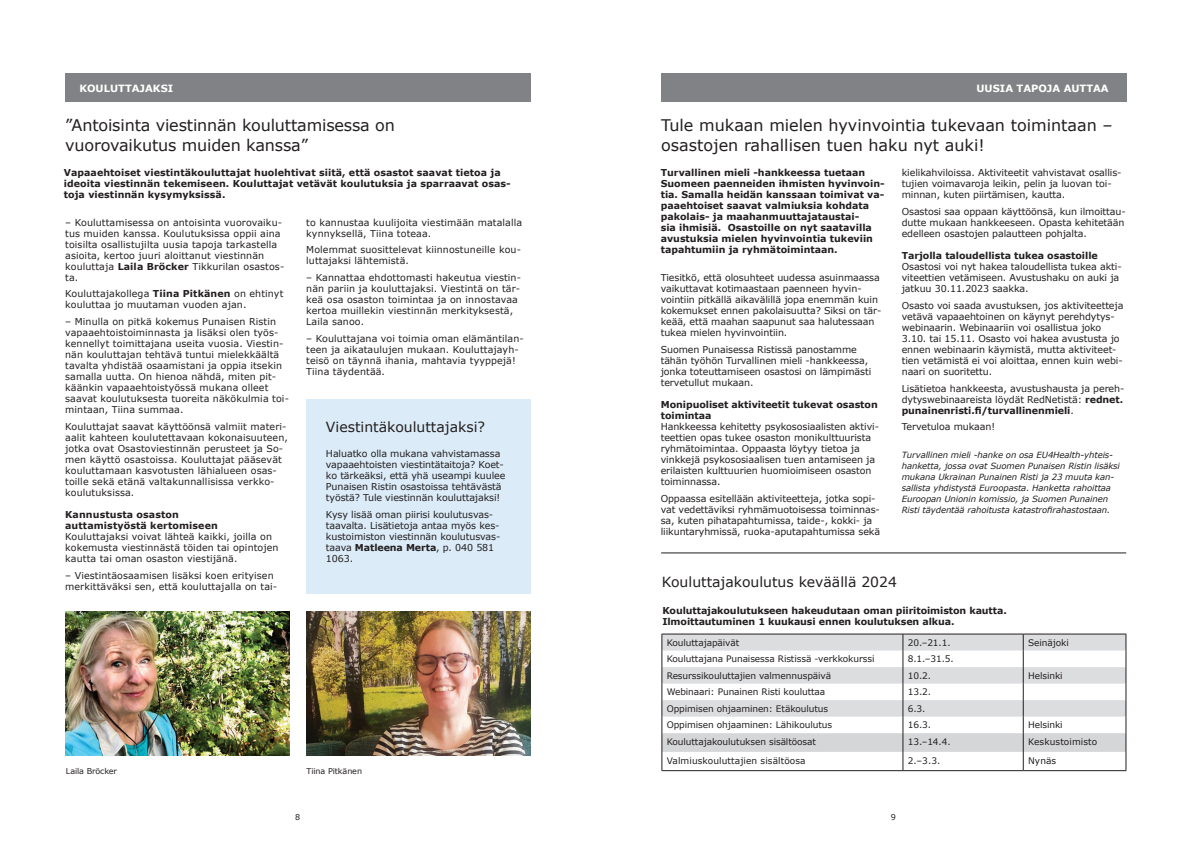
<style>
.page{position:relative;width:1191px;height:842px;background:#fff}
.page>*{position:absolute;margin:0;border:0;box-sizing:border-box;transform-origin:0 0}
.t1{font:16px/19.2px "Verdana";letter-spacing:-.01em;color:#231f20}
.t2{font:14px "Verdana";color:#231f20}
.t3{font:700 10px "Verdana";color:#fff}
.t4{font:9.5px/11px "Verdana";letter-spacing:-.01em;color:#231f20}
.t5{font:9.5px/11px "Verdana";letter-spacing:.01em;color:#231f20}
.t6{font:700 9.5px/11px "Verdana";color:#231f20}
.t7{font:9px "Verdana";letter-spacing:-.01em;color:#231f20}
.t8{font:9px "Verdana";letter-spacing:.01em;color:#231f20}
.t9{font:italic 8.5px/11px "Verdana";letter-spacing:-.01em;color:#231f20}
.t10{font:8px "Verdana";letter-spacing:-.01em;color:#231f20}
.s1{font-weight:700}
</style>
<div class="page">
<div style="left:65px;top:74px;width:465px;height:28px;background:#808285"></div>
<div style="left:661px;top:74px;width:465px;height:28px;background:#808285"></div>
<hr style="left:661px;top:553px;width:465px;height:1px;background:#231f20">
<div style="left:306px;top:399px;width:225px;height:194px;background:#dbebf8"></div>
<svg style="left:661px;top:635px;width:465px;height:135px"></svg>
<hr style="left:661px;top:770px;width:242px;height:1px;background:#231f20">
<hr style="left:903px;top:770px;width:120px;height:1px;background:#231f20">
<hr style="left:1023px;top:770px;width:103px;height:1px;background:#231f20">
<hr style="left:661px;top:634px;width:242px;height:1px;background:#231f20">
<hr style="left:903px;top:634px;width:120px;height:1px;background:#231f20">
<hr style="left:1023px;top:634px;width:103px;height:1px;background:#231f20">
<img style="left:306px;top:611px;width:224px;height:144px">
<img style="left:66px;top:611px;width:223px;height:144px">
<p class="t3" style="left:79px;top:82px;width:95px">KOULUTTAJAKSI</p>
<p class="t3" style="left:1004px;top:82px;width:106px">HYVÄ JOULUMIELI</p>
<h1 class="t1" style="left:65px;top:116px;width:331px">”Antoisinta viestinnän kouluttamisessa on vuorovaikutus muiden kanssa”</h1>
<p class="t3" style="left:976px;top:82px;width:134px">UUSIA TAPOJA AUTTAA</p>
<h1 class="t1" style="left:661px;top:116px;width:453px">Tule mukaan mielen hyvinvointia tukevaan toimintaan – osastojen rahallisen tuen haku nyt auki!</h1>
<p class="t6" style="left:660px;top:167px;width:225px">Turvallinen mieli -hankkeessa tuetaan Suomeen paenneiden ihmisten hyvinvoin&shy;tia. Samalla heidän kanssaan toimivat va&shy;paaehtoiset saavat valmiuksia kohdata pakolais- ja maahanmuuttajataustai-<br>sia ihmisiä. Osastoille on nyt saatavilla avustuksia mielen hyvinvointia tukeviin tapahtumiin ja ryhmätoimintaan.</p>
<p class="t4" style="left:660px;top:272px;width:222px">Tiesitkö, että olosuhteet uudessa asuinmaassa vaikuttavat kotimaastaan paenneen hyvin&shy;vointiin pitkällä aikavälillä jopa enemmän kuin kokemukset ennen pakolaisuutta? Siksi on tär&shy;keää, että maahan saapunut saa halutessaan tukea mielen hyvinvointiin.</p>
<p class="t4" style="left:660px;top:344px;width:212px">Suomen Punaisessa Ristissä panostamme tähän työhön Turvallinen mieli -hankkeessa, jonka toteuttamiseen osastosi on lämpimästi tervetullut mukaan.</p>
<p class="t6" style="left:660px;top:399px;width:219px">Monipuoliset aktiviteetit tukevat osaston toimintaa</p>
<p class="t4" style="left:660px;top:421px;width:220px">Hankkeessa kehitetty psykososiaalisten aktivi&shy;teettien opas tukee osaston monikulttuurista ryhmätoimintaa. Oppaasta löytyy tietoa ja vinkkejä psykososiaalisen tuen antamiseen ja erilaisten kulttuurien huomioimiseen osaston toiminnassa.</p>
<p class="t4" style="left:660px;top:493px;width:221px">Oppaassa esitellään aktiviteetteja, jotka sopi&shy;vat vedettäviksi ryhmämuotoisessa toiminnas&shy;sa, kuten pihatapahtumissa, taide-, kokki- ja liikuntaryhmissä, ruoka-aputapahtumissa sekä</p>
<p class="t6" style="left:64px;top:167px;width:448px">Vapaaehtoiset viestintäkouluttajat huolehtivat siitä, että osastot saavat tietoa ja ideoita viestinnän tekemiseen. Kouluttajat vetävät koulutuksia ja sparraavat osas&shy;toja viestinnän kysymyksissä.</p>
<p class="t4" style="left:901px;top:167px;width:221px">kielikahviloissa. Aktiviteetit vahvistavat osallis&shy;tujien voimavaroja leikin, pelin ja luovan toi&shy;minnan, kuten piirtämisen, kautta.</p>
<p class="t4" style="left:901px;top:206px;width:225px">Osastosi saa oppaan käyttöönsä, kun ilmoittau&shy;dutte mukaan hankkeeseen. Opasta kehitetään edelleen osastojen palautteen pohjalta.</p>
<p class="t6" style="left:901px;top:250px;width:198px">Tarjolla taloudellista tukea osastoille</p>
<p class="t4" style="left:901px;top:261px;width:221px">Osastosi voi nyt hakea taloudellista tukea akti&shy;viteettien vetämiseen. Avustushaku on auki ja jatkuu 30.11.2023 saakka.</p>
<p class="t4" style="left:901px;top:300px;width:223px">Osasto voi saada avustuksen, jos aktiviteetteja vetävä vapaaehtoinen on käynyt perehdytys&shy;webinaarin. Webinaariin voi osallistua joko 3.10. tai 15.11. Osasto voi hakea avustusta jo ennen webinaarin käymistä, mutta aktiviteet&shy;tien vetämistä ei voi aloittaa, ennen kuin webi&shy;naari on suoritettu.</p>
<p class="t4" style="left:901px;top:383px;width:224px">Lisätietoa hankkeesta, avustushausta ja pereh&shy;dytyswebinaareista löydät RedNetistä: <span class="s1">rednet. punainenristi.fi/turvallinenmieli</span>.</p>
<p class="t4" style="left:901px;top:422px;width:95px">Tervetuloa mukaan!</p>
<p class="t9" style="left:901px;top:449px;width:220px">Turvallinen mieli -hanke on osa EU4Health-yhteis&shy;hanketta, jossa ovat Suomen Punaisen Ristin lisäksi mukana Ukrainan Punainen Risti ja 23 muuta kan&shy;sallista yhdistystä Euroopasta. Hanketta rahoittaa Euroopan Unionin komissio, ja Suomen Punainen Risti täydentää rahoitusta katastrofirahastostaan.</p>
<p class="t5" style="left:65px;top:217px;width:221px">– Kouluttamisessa on antoisinta vuorovaiku&shy;tus muiden kanssa. Koulutuksissa oppii aina toisilta osallistujilta uusia tapoja tarkastella asioita, kertoo juuri aloittanut viestinnän kouluttaja <span class="s1">Laila Bröcker</span> Tikkurilan osastos&shy;ta.</p>
<p class="t5" style="left:65px;top:288px;width:220px">Kouluttajakollega <span class="s1">Tiina Pitkänen</span> on ehtinyt kouluttaa jo muutaman vuoden ajan.</p>
<p class="t5" style="left:65px;top:316px;width:225px">– Minulla on pitkä kokemus Punaisen Ristin vapaaehtoistoiminnasta ja lisäksi olen työs&shy;kennellyt toimittajana useita vuosia. Viestin&shy;nän kouluttajan tehtävä tuntui mielekkäältä tavalta yhdistää osaamistani ja oppia itsekin samalla uutta. On hienoa nähdä, miten pit&shy;käänkin vapaaehtoistyössä mukana olleet saavat koulutuksesta tuoreita näkökulmia toi&shy;mintaan, Tiina summaa.</p>
<p class="t5" style="left:65px;top:421px;width:224px">Kouluttajat saavat käyttöönsä valmiit materi&shy;aalit kahteen koulutettavaan kokonaisuuteen, jotka ovat Osastoviestinnän perusteet ja So&shy;men käyttö osastoissa. Kouluttajat pääsevät kouluttamaan kasvotusten lähialueen osas&shy;toille sekä etänä valtakunnallisissa verkko&shy;koulutuksissa.</p>
<p class="t6" style="left:65px;top:509px;width:154px">Kannustusta osaston auttamistyöstä kertomiseen</p>
<p class="t5" style="left:65px;top:531px;width:215px">Kouluttajaksi voivat lähteä kaikki, joilla on kokemusta viestinnästä töiden tai opintojen kautta tai oman osaston viestijänä.</p>
<p class="t5" style="left:65px;top:570px;width:213px">– Viestintäosaamisen lisäksi koen erityisen merkittäväksi sen, että kouluttajalla on tai-</p>
<p class="t5" style="left:306px;top:217px;width:217px">to kannustaa kuulijoita viestimään matalalla kynnyksellä, Tiina toteaa.</p>
<p class="t5" style="left:306px;top:244px;width:216px">Molemmat suosittelevat kiinnostuneille kou&shy;luttajaksi lähtemistä.</p>
<p class="t5" style="left:306px;top:272px;width:216px">– Kannattaa ehdottomasti hakeutua viestin&shy;nän pariin ja kouluttajaksi. Viestintä on tär&shy;keä osa osaston toimintaa ja on innostavaa kertoa muillekin viestinnän merkityksestä, Laila sanoo.</p>
<p class="t5" style="left:306px;top:333px;width:219px">– Kouluttajana voi toimia oman elämäntilan&shy;teen ja aikataulujen mukaan. Kouluttajayh&shy;teisö on täynnä ihania, mahtavia tyyppejä!<br>Tiina täydentää.</p>
<h2 class="t2" style="left:326px;top:418px;width:161px">Viestintäkouluttajaksi?</h2>
<p class="t4" style="left:326px;top:448px;width:181px">Haluatko olla mukana vahvistamassa vapaaehtoisten viestintätaitoja? Koet&shy;ko tärkeäksi, että yhä useampi kuulee Punaisen Ristin osastoissa tehtävästä työstä? Tule viestinnän kouluttajaksi!</p>
<p class="t4" style="left:326px;top:509px;width:176px">Kysy lisää oman piirisi koulutusvas&shy;taavalta. Lisätietoja antaa myös kes&shy;kustoimiston viestinnän koulutusvas&shy;taava <span class="s1">Matleena Merta</span>, p. 040 581<br>1063.</p>
<h2 class="t2" style="left:662px;top:573px;width:236px">Kouluttajakoulutus keväällä 2024</h2>
<p class="t6" style="left:662px;top:605px;width:346px">Kouluttajakoulutukseen hakeudutaan oman piiritoimiston kautta.<br>Ilmoittautuminen 1 kuukausi ennen koulutuksen alkua.</p>
<p class="t10" style="left:66px;top:766px;width:53px">Laila Bröcker</p>
<p class="t10" style="left:306px;top:766px;width:57px">Tiina Pitkänen</p>
<p class="t7" style="left:666px;top:637px;width:74px">Kouluttajapäivät</p>
<p class="t7" style="left:907px;top:637px;width:44px">20.–21.1.</p>
<p class="t7" style="left:1028px;top:637px;width:42px">Seinäjoki</p>
<p class="t7" style="left:666px;top:653px;width:209px">Kouluttajana Punaisessa Ristissä -verkkokurssi</p>
<p class="t7" style="left:907px;top:653px;width:48px">8.1.–31.5.</p>
<p class="t7" style="left:666px;top:670px;width:166px">Resurssikouluttajien valmennuspäivä</p>
<p class="t7" style="left:907px;top:670px;width:25px">10.2.</p>
<p class="t7" style="left:1028px;top:670px;width:36px">Helsinki</p>
<p class="t7" style="left:666px;top:686px;width:160px">Webinaari: Punainen Risti kouluttaa</p>
<p class="t7" style="left:907px;top:686px;width:25px">13.2.</p>
<p class="t7" style="left:666px;top:703px;width:163px">Oppimisen ohjaaminen: Etäkoulutus</p>
<p class="t7" style="left:907px;top:703px;width:19px">6.3.</p>
<p class="t7" style="left:666px;top:719px;width:167px">Oppimisen ohjaaminen: Lähikoulutus</p>
<p class="t7" style="left:907px;top:719px;width:25px">16.3.</p>
<p class="t7" style="left:1028px;top:719px;width:36px">Helsinki</p>
<p class="t7" style="left:666px;top:736px;width:151px">Kouluttajakoulutuksen sisältöosat</p>
<p class="t7" style="left:907px;top:736px;width:44px">13.–14.4.</p>
<p class="t8" style="left:1028px;top:736px;width:71px">Keskustoimisto</p>
<p class="t8" style="left:666px;top:755px;width:140px">Valmiuskouluttajien sisältöosa</p>
<p class="t7" style="left:907px;top:755px;width:34px">2.–3.3.</p>
<p class="t7" style="left:1028px;top:755px;width:30px">Nynäs</p>
<p class="t10" style="left:295px;top:812px;width:7px">8</p>
<p class="t10" style="left:890px;top:812px;width:7px">9</p>
</div>
